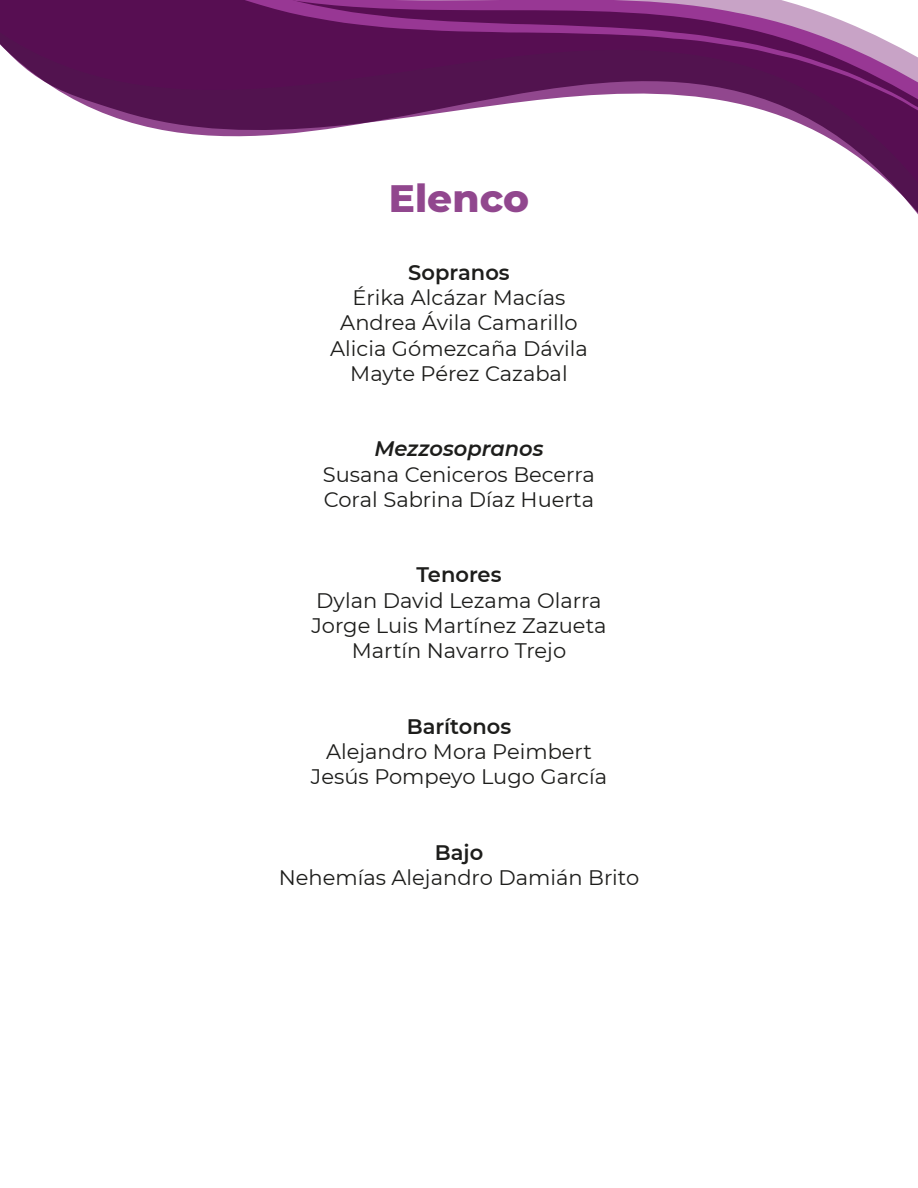
<style>
.page{position:relative;width:918px;height:1188px;background:#fff}
.page>*{position:absolute;margin:0;border:0;box-sizing:border-box;transform-origin:0 0}
.t1{font:800 39px "Montserrat";color:#91478e}
.t2{font:21px/25.2px "Montserrat";color:#1d1d1b;text-align:center}
.t3{font:600 21px "Montserrat";color:#1d1d1b}
.t4{font:italic 600 21px "Montserrat";color:#1d1d1b}
</style>
<div class="page">
<svg style="left:0;top:0;width:918px;height:197px"></svg>
<h1 class="t1" style="left:389px;top:169px;width:142px">Elenco</h1>
<p class="t3" style="left:408px;top:258px;width:103px">Sopranos</p>
<p class="t2" style="left:330px;top:284px;width:259px">Érika Alcázar Macías<br>Andrea Ávila Camarillo<br>Alicia Gómezcaña Dávila<br>Mayte Pérez Cazabal</p>
<p class="t4" style="left:374px;top:434px;width:171px">Mezzosopranos</p>
<p class="t2" style="left:323px;top:461px;width:274px;text-align:left">Susana Ceniceros Becerra<br>Coral Sabrina Díaz Huerta</p>
<p class="t3" style="left:416px;top:560px;width:87px">Tenores</p>
<p class="t2" style="left:311px;top:587px;width:297px">Dylan David Lezama Olarra<br>Jorge Luis Martínez Zazueta<br>Martín Navarro Trejo</p>
<p class="t3" style="left:407px;top:711px;width:106px">Barítonos</p>
<p class="t2" style="left:311px;top:738px;width:298px">Alejandro Mora Peimbert<br>Jesús Pompeyo Lugo García</p>
<p class="t3" style="left:435px;top:837px;width:50px">Bajo</p>
<p class="t2" style="left:279px;top:864px;width:362px">Nehemías Alejandro Damián Brito</p>
</div>
